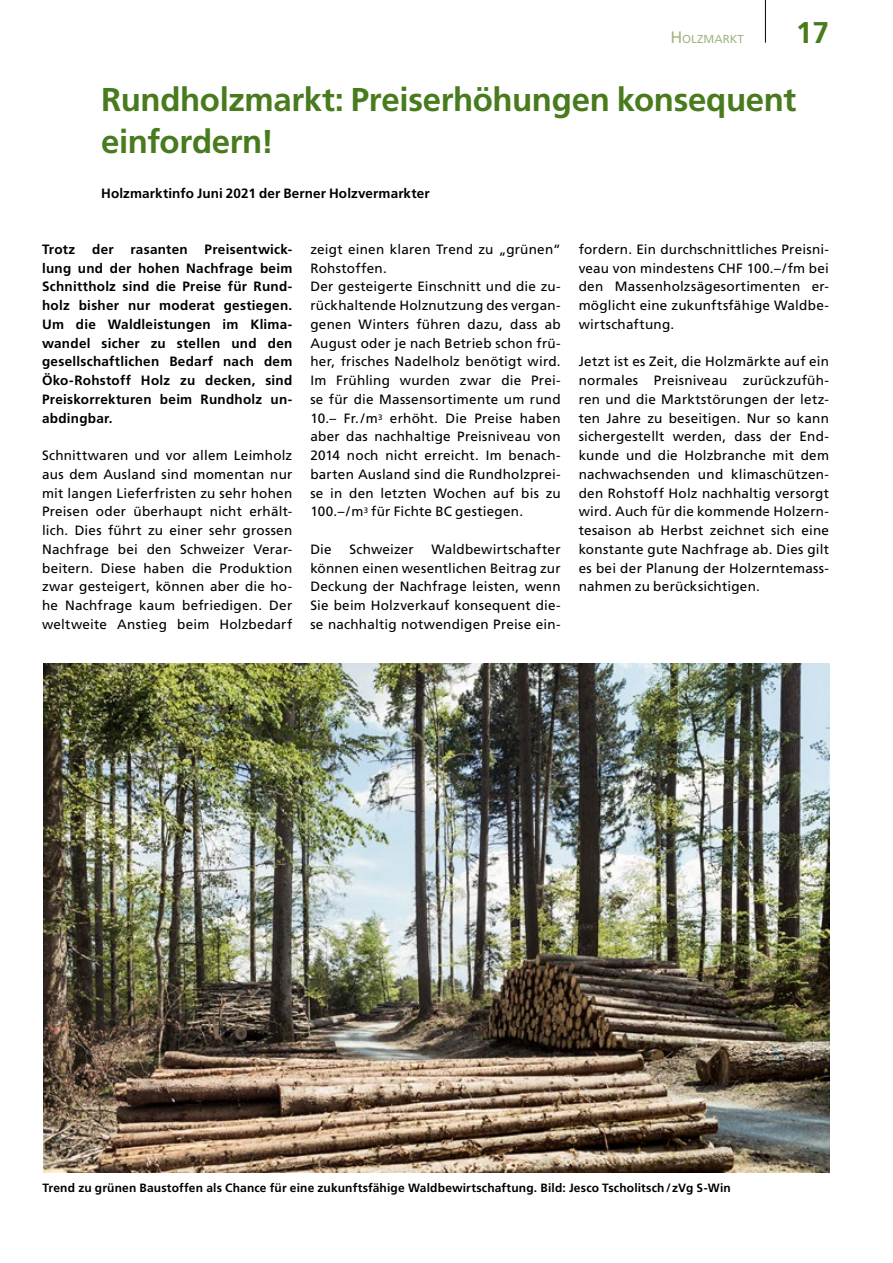
<style>
.page{position:relative;width:893px;height:1263px;background:#fff}
.page>*{position:absolute;margin:0;border:0;box-sizing:border-box;transform-origin:0 0}
.t1{font:700 33px/42px "Frutiger";letter-spacing:-.01em;color:#487b1d}
.t2{font:700 30px "Frutiger";color:#487b1d}
.t3{font:13.5px/18.8px "Frutiger";letter-spacing:.015em;color:#000;text-align:justify}
.t4{font:700 13.5px/18.8px "Frutiger";letter-spacing:.015em;color:#000;text-align:justify}
.t5{font:700 12px "Frutiger";letter-spacing:.01em;color:#000}
.t6{font:11.55px "Frutiger";color:#a2b684}
.s1{font-size:16.5px}
</style>
<div class="page">
<hr style="left:765px;top:0;width:1px;height:43px;background:#000">
<img style="left:43px;top:663px;width:786px;height:510px">
<p class="t6" style="left:670px;top:32px;width:75px"><span class="s1">H</span>OLZMARKT</p>
<h2 class="t2" style="left:796px;top:15px;width:35px">17</h2>
<h1 class="t1" style="left:101px;top:78px;width:697px">Rundholzmarkt: Preiserhöhungen konsequent einfordern!</h1>
<p class="t4" style="left:101px;top:184px;width:330px">Holzmarktinfo Juni 2021 der Berner Holzvermarkter</p>
<p class="t4" style="left:42px;top:240px;width:252px">Trotz der rasanten Preisentwick&shy;lung und der hohen Nachfrage beim Schnittholz sind die Preise für Rund&shy;holz bisher nur moderat gestiegen.<br>Um die Waldleistungen im Klima&shy;wandel sicher zu stellen und den gesellschaftlichen Bedarf nach dem Öko-Rohstoff Holz zu decken, sind Preiskorrekturen beim Rundholz un&shy;abdingbar.</p>
<p class="t3" style="left:42px;top:446px;width:252px">Schnittwaren und vor allem Leimholz aus dem Ausland sind momentan nur mit langen Lieferfristen zu sehr hohen Preisen oder überhaupt nicht erhält&shy;lich. Dies führt zu einer sehr grossen Nachfrage bei den Schweizer Verar&shy;beitern. Diese haben die Produktion zwar gesteigert, können aber die ho&shy;he Nachfrage kaum befriedigen. Der weltweite Anstieg beim Holzbedarf</p>
<p class="t3" style="left:310px;top:240px;width:252px;text-align:left">zeigt einen klaren Trend zu „grünen“ Rohstoffen.<br>Der gesteigerte Einschnitt und die zu&shy;rückhaltende Holznutzung des vergan&shy;genen Winters führen dazu, dass ab August oder je nach Betrieb schon frü&shy;her, frisches Nadelholz benötigt wird.<br>Im Frühling wurden zwar die Prei&shy;se für die Massensortimente um rund 10.– Fr./m<sup>3</sup> erhöht. Die Preise haben aber das nachhaltige Preisniveau von 2014 noch nicht erreicht. Im benach&shy;barten Ausland sind die Rundholzprei&shy;se in den letzten Wochen auf bis zu 100.–/m<sup>3</sup> für Fichte BC gestiegen.</p>
<p class="t3" style="left:310px;top:540px;width:23px">Die</p>
<p class="t3" style="left:349px;top:540px;width:66px">Schweizer</p>
<p class="t3" style="left:310px;top:540px;width:252px;text-indent:121px">Waldbewirtschafter können einen wesentlichen Beitrag zur Deckung der Nachfrage leisten, wenn Sie beim Holzverkauf konsequent die&shy;se nachhaltig notwendigen Preise ein-</p>
<p class="t3" style="left:579px;top:240px;width:252px">fordern. Ein durchschnittliches Preisni&shy;veau von mindestens CHF 100.–/fm bei den Massenholzsägesortimenten er&shy;möglicht eine zukunftsfähige Waldbe&shy;wirtschaftung.</p>
<p class="t3" style="left:579px;top:352px;width:252px">Jetzt ist es Zeit, die Holzmärkte auf ein normales Preisniveau zurückzufüh&shy;ren und die Marktstörungen der letz&shy;ten Jahre zu beseitigen. Nur so kann sichergestellt werden, dass der End&shy;kunde und die Holzbranche mit dem nachwachsenden und klimaschützen&shy;den Rohstoff Holz nachhaltig versorgt wird. Auch für die kommende Holzern&shy;tesaison ab Herbst zeichnet sich eine konstante gute Nachfrage ab. Dies gilt es bei der Planung der Holzerntemass&shy;nahmen zu berücksichtigen.</p>
<p class="t5" style="left:42px;top:1180px;width:690px">Trend zu grünen Baustoffen als Chance für eine zukunftsfähige Waldbewirtschaftung. Bild: Jesco Tscholitsch/zVg S-Win</p>
</div>
